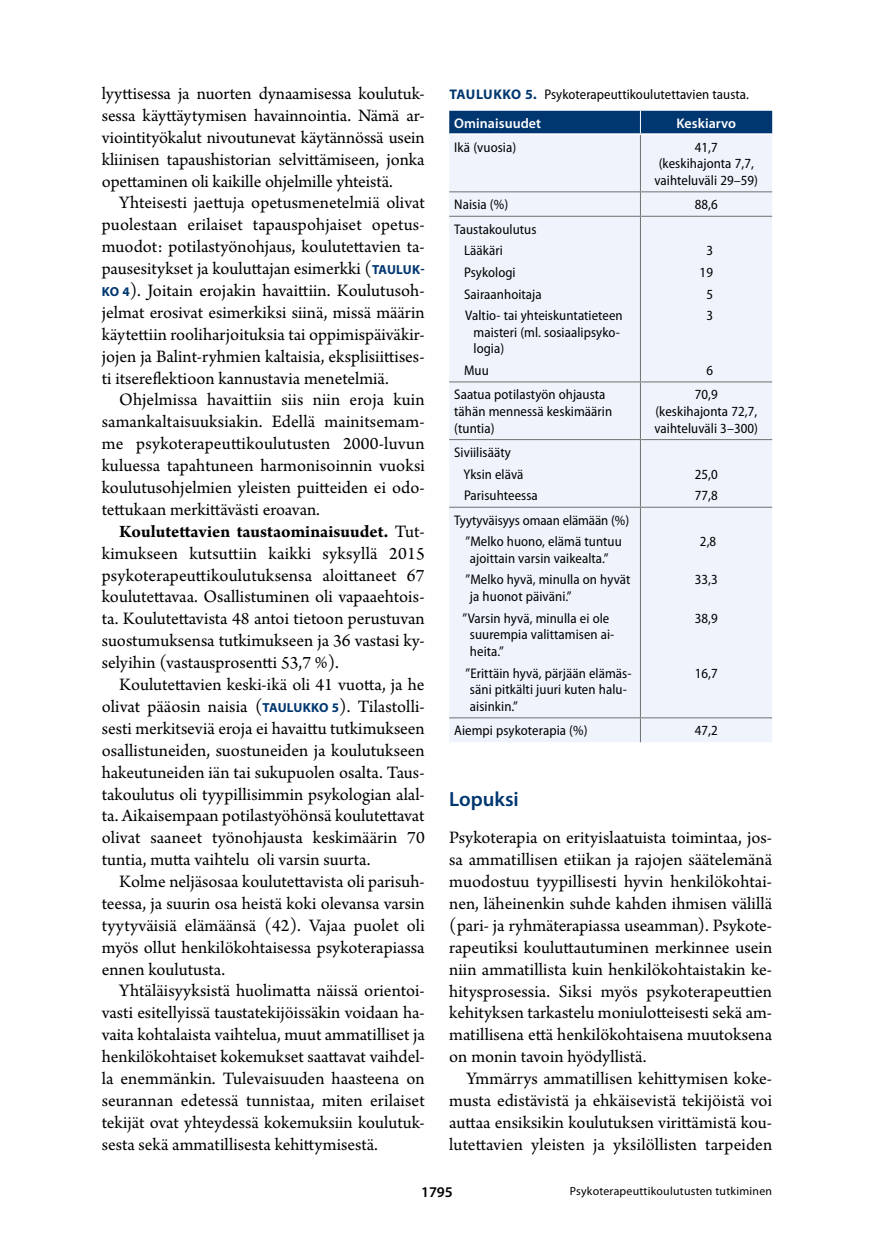
<style>
.page{position:relative;width:874px;height:1241px;background:#fff}
.page>*{position:absolute;margin:0;border:0;box-sizing:border-box;transform-origin:0 0}
.t1{font:600 20.65px "Myriad Pro";color:#003770}
.t2{font:18.38px/21.9px "Arno Pro";color:#000;text-align:justify}
.t3{font:600 14.88px "Myriad Pro";color:#000}
.t4{font:semi-condensed 14px/21.5px "Myriad Pro";letter-spacing:.005em;color:#000}
.t5{font:600 14px "Myriad Pro";letter-spacing:.005em;color:#fff}
.t6{font:11.9px "Myriad Pro";letter-spacing:.02em;color:#000}
.s1{font-family:"Myriad Pro";font-weight:700;font-size:13.12px;color:#003770}
.s2{font-weight:700}
.s3{font-weight:700;font-stretch:normal;color:#003770}
.s4{font-weight:600;font-stretch:normal;color:#fff}
</style>
<div class="page">
<div style="left:449px;top:135px;width:322px;height:607px;background:#eff4fc"></div>
<hr style="left:639px;top:135px;width:1px;height:56px;background:#706f6f">
<svg style="left:639px;top:718px;width:1px;height:24px"></svg>
<div style="left:449px;top:111px;width:322px;height:23px;background:#003770"></div>
<svg style="left:639px;top:192px;width:1px;height:24px"></svg>
<hr style="left:639px;top:382px;width:1px;height:57px;background:#706f6f">
<hr style="left:449px;top:191px;width:191px;height:1px;background:#706f6f">
<hr style="left:640px;top:191px;width:131px;height:1px;background:#706f6f">
<hr style="left:449px;top:216px;width:191px;height:1px;background:#706f6f">
<hr style="left:449px;top:381px;width:191px;height:1px;background:#706f6f">
<hr style="left:640px;top:216px;width:131px;height:1px;background:#706f6f">
<hr style="left:639px;top:217px;width:1px;height:164px;background:#706f6f">
<hr style="left:640px;top:381px;width:131px;height:1px;background:#706f6f">
<hr style="left:449px;top:439px;width:191px;height:1px;background:#706f6f">
<hr style="left:640px;top:439px;width:131px;height:1px;background:#706f6f">
<hr style="left:639px;top:440px;width:1px;height:66px;background:#706f6f">
<hr style="left:449px;top:506px;width:191px;height:1px;background:#706f6f">
<hr style="left:449px;top:717px;width:191px;height:1px;background:#706f6f">
<hr style="left:640px;top:506px;width:131px;height:1px;background:#706f6f">
<hr style="left:639px;top:507px;width:1px;height:210px;background:#706f6f">
<hr style="left:640px;top:717px;width:131px;height:1px;background:#706f6f">
<p class="t2" style="left:102px;top:84px;width:324px">lyyttisessa ja nuorten dynaamisessa koulutuk‑ sessa käyttäytymisen havainnointia. Nämä ar‑ viointityökalut nivoutunevat käytännössä usein kliinisen tapaushistorian selvittämiseen, jonka opettaminen oli kaikille ohjelmille yhteistä.</p>
<p class="t2" style="left:102px;top:193px;width:324px;text-indent:17px">Yhteisesti jaettuja opetusmenetelmiä olivat puolestaan erilaiset tapauspohjaiset opetus‑ muodot: potilastyönohjaus, koulutettavien ta‑ pausesitykset ja kouluttajan esimerkki (<span class="s1">TAULUK-KO 4</span>). Joitain erojakin havaittiin. Koulutusoh‑ jelmat erosivat esimerkiksi siinä, missä määrin käytettiin rooliharjoituksia tai oppimispäiväkir‑ jojen ja Balint-ryhmien kaltaisia, eksplisiittises‑ ti itsereflektioon kannustavia menetelmiä.</p>
<p class="t2" style="left:102px;top:390px;width:324px;text-indent:17px">Ohjelmissa havaittiin siis niin eroja kuin samankaltaisuuksiakin. Edellä mainitsemam‑ me psykoterapeuttikoulutusten 2000-luvun kuluessa tapahtuneen harmonisoinnin vuoksi koulutusohjelmien yleisten puitteiden ei odo‑ tettukaan merkittävästi eroavan.</p>
<p class="t2" style="left:102px;top:521px;width:324px;text-indent:17px"><span class="s2">Koulutettavien taustaominaisuudet.</span> Tut‑ kimukseen kutsuttiin kaikki syksyllä 2015 psykoterapeuttikoulutuksensa aloittaneet 67 koulutettavaa. Osallistuminen oli vapaaehtois‑ ta. Koulutettavista 48 antoi tietoon perustuvan suostumuksensa tutkimukseen ja 36 vastasi ky‑ selyihin (vastausprosentti 53,7 %).</p>
<p class="t2" style="left:102px;top:674px;width:324px;text-indent:17px">Koulutettavien keski-ikä oli 41 vuotta, ja he olivat pääosin naisia (<span class="s1">TAULUKKO 5</span>). Tilastolli‑ sesti merkitseviä eroja ei havaittu tutkimukseen osallistuneiden, suostuneiden ja koulutukseen hakeutuneiden iän tai sukupuolen osalta. Taus‑ takoulutus oli tyypillisimmin psykologian alal‑ ta. Aikaisempaan potilastyöhönsä koulutettavat olivat saaneet työnohjausta keskimäärin 70 tuntia, mutta vaihtelu oli varsin suurta.</p>
<p class="t2" style="left:102px;top:871px;width:324px;text-indent:17px">Kolme neljäsosaa koulutettavista oli parisuh‑ teessa, ja suurin osa heistä koki olevansa varsin tyytyväisiä elämäänsä (42). Vajaa puolet oli myös ollut henkilökohtaisessa psykoterapiassa ennen koulutusta.</p>
<p class="t2" style="left:102px;top:980px;width:324px;text-indent:17px">Yhtäläisyyksistä huolimatta näissä orientoi‑ vasti esitellyissä taustatekijöissäkin voidaan ha‑ vaita kohtalaista vaihtelua, muut ammatilliset ja henkilökohtaiset kokemukset saattavat vaihdel‑ la enemmänkin. Tulevaisuuden haasteena on seurannan edetessä tunnistaa, miten erilaiset tekijät ovat yhteydessä kokemuksiin koulutuk‑ sesta sekä ammatillisesta kehittymisestä.</p>
<p class="t4" style="left:454px;top:79px;width:296px;line-height:28.9px;text-indent:-5px"><span class="s3">TAULUKKO 5.</span> Psykoterapeuttikoulutettavien tausta.<br><span class="s4">Ominaisuudet</span></p>
<p class="t5" style="left:676px;top:114px;width:61px">Keskiarvo</p>
<p class="t4" style="left:454px;top:136px;width:63px">Ikä (vuosia)</p>
<p class="t4" style="left:654px;top:138px;width:105px;line-height:16.6px;text-align:center">41,7<br>(keskihajonta 7,7, vaihteluväli 29–59)</p>
<p class="t4" style="left:454px;top:194px;width:55px">Naisia (%)</p>
<p class="t4" style="left:694px;top:194px;width:25px">88,6</p>
<p class="t4" style="left:464px;top:218px;width:160px;text-indent:-10px">Taustakoulutus<br>Lääkäri<br>Psykologi<br>Sairaanhoitaja<br>Valtio- tai yhteiskuntatieteen</p>
<p class="t4" style="left:473px;top:323px;width:148px;line-height:16.6px">maisteri (ml. sosiaalipsyko&shy;logia)</p>
<p class="t4" style="left:464px;top:359px;width:26px">Muu</p>
<p class="t4" style="left:699px;top:239px;width:15px;text-align:center">3<br>19<br>5<br>3</p>
<p class="t4" style="left:706px;top:359px;width:8px">6</p>
<p class="t4" style="left:454px;top:386px;width:159px;line-height:16.6px">Saatua potilastyön ohjausta tähän mennessä keskimäärin (tuntia)</p>
<p class="t4" style="left:654px;top:386px;width:105px;line-height:16.6px;text-align:center">70,9<br>(keskihajonta 72,7, vaihteluväli 3–300)</p>
<p class="t4" style="left:463px;top:441px;width:76px;text-indent:-9px">Siviilisääty<br>Yksin elävä<br>Parisuhteessa</p>
<p class="t4" style="left:694px;top:463px;width:25px">25,0<br>77,8</p>
<p class="t4" style="left:454px;top:509px;width:176px;text-align:center">Tyytyväisyys omaan elämään (%) ”Melko huono, elämä tuntuu</p>
<p class="t4" style="left:465px;top:547px;width:166px;text-indent:4px">ajoittain varsin vaikealta.” ”Melko hyvä, minulla on hyvät</p>
<p class="t4" style="left:462px;top:585px;width:148px;text-indent:7px">ja huonot päiväni.” ”Varsin hyvä, minulla ei ole</p>
<p class="t4" style="left:469px;top:626px;width:146px;line-height:16.6px">suurempia valittamisen ai&shy;heita.”</p>
<p class="t4" style="left:469px;top:664px;width:163px;line-height:16.6px;text-indent:-4px">”Erittäin hyvä, pärjään elämäs&shy;säni pitkälti juuri kuten halu&shy;aisinkin.”</p>
<p class="t4" style="left:699px;top:530px;width:18px">2,8</p>
<p class="t4" style="left:694px;top:568px;width:25px">33,3</p>
<p class="t4" style="left:694px;top:607px;width:25px">38,9</p>
<p class="t4" style="left:694px;top:661px;width:25px">16,7</p>
<p class="t4" style="left:454px;top:719px;width:135px">Aiempi psykoterapia (%)</p>
<p class="t4" style="left:694px;top:719px;width:25px">47,2</p>
<p class="t1" style="left:449px;top:785px;width:71px">Lopuksi</p>
<p class="t2" style="left:449px;top:827px;width:324px">Psykoterapia on erityislaatuista toimintaa, jos‑ sa ammatillisen etiikan ja rajojen säätelemänä muodostuu tyypillisesti hyvin henkilökohtai‑ nen, läheinenkin suhde kahden ihmisen välillä (pari- ja ryhmäterapiassa useamman). Psykote‑ rapeutiksi kouluttautuminen merkinnee usein niin ammatillista kuin henkilökohtaistakin ke‑ hitysprosessia. Siksi myös psykoterapeuttien kehityksen tarkastelu moniulotteisesti sekä am‑ matillisena että henkilökohtaisena muutoksena on monin tavoin hyödyllistä.</p>
<p class="t2" style="left:449px;top:1068px;width:324px;text-indent:17px">Ymmärrys ammatillisen kehittymisen koke‑ musta edistävistä ja ehkäisevistä tekijöistä voi auttaa ensiksikin koulutuksen virittämistä kou‑ lutettavien yleisten ja yksilöllisten tarpeiden</p>
<p class="t3" style="left:421px;top:1182px;width:33px">1795</p>
<p class="t6" style="left:569px;top:1183px;width:204px">Psykoterapeuttikoulutusten tutkiminen</p>
</div>
